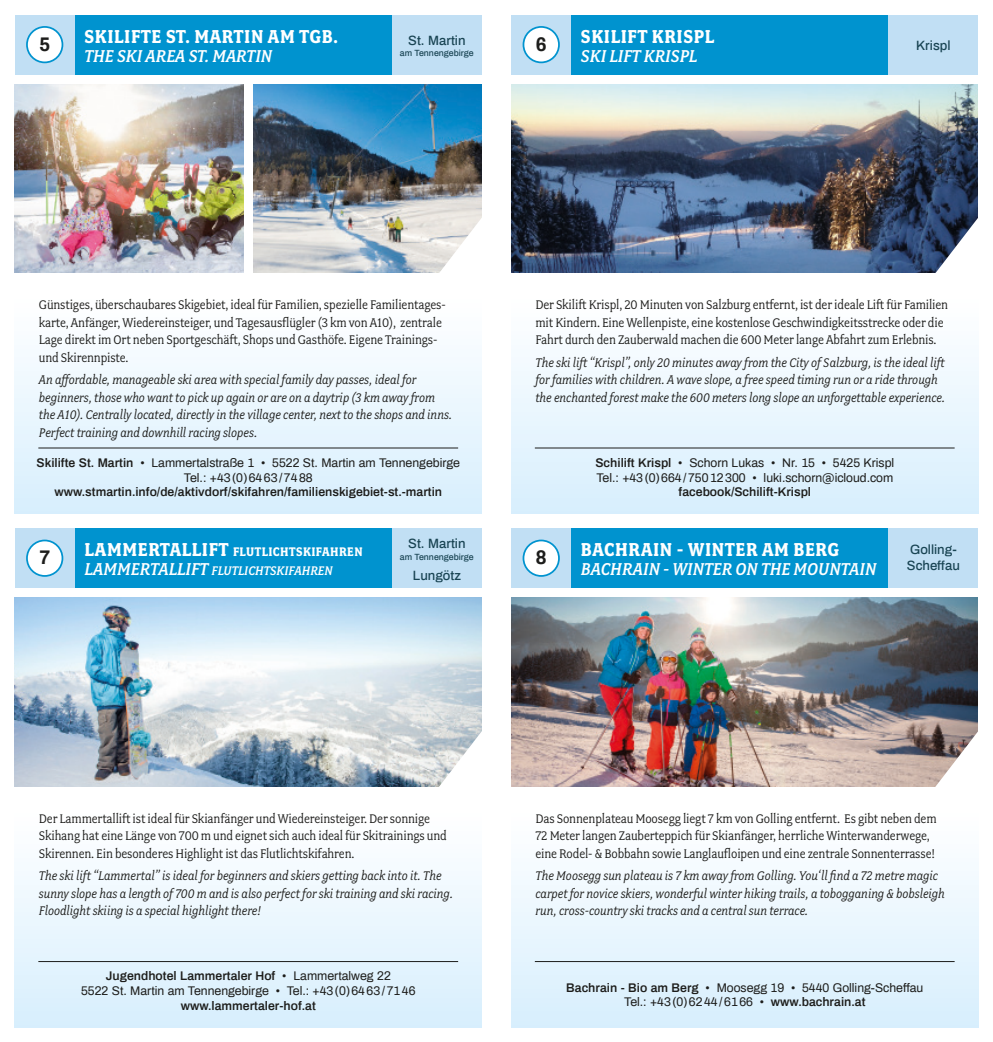
<style>
.page{position:relative;width:993px;height:1042px;background:#fff}
.page>*{position:absolute;margin:0;border:0;box-sizing:border-box;transform-origin:0 0}
.t1{font:700 21px "Fairplex Narrow OT";letter-spacing:.03em;color:#fff}
.t2{font:italic 19.25px "Fairplex Narrow OT Med";color:#fff}
.t3{font:700 19.25px "Archivo";color:#1d1d1b}
.t4{font:14px/17.5px "Fairplex Narrow OT";letter-spacing:-.01em;color:#1d1d1b}
.t5{font:italic 14px/17.5px "Fairplex Narrow OT";color:#1d1d1b}
.t6{font:700 14px "Fairplex Narrow OT";letter-spacing:.03em;color:#fff}
.t7{font:italic 14px "Fairplex Narrow OT Med";color:#fff}
.t8{font:500 13.12px/15.8px "Archivo";color:#194453}
.t9{font:12.25px/14.7px "Archivo";color:#1d1d1b;text-align:center}
.t10{font:600 12.25px "Archivo";color:#1d1d1b}
.t11{font:500 8.75px "Archivo";color:#194453}
.s1{font-weight:600}
.s2{font-size:21px}
.s3{font-size:19.25px}
</style>
<div class="page">
<div style="left:74px;top:15px;width:318px;height:59px;background:#0093cf"></div>
<div style="left:571px;top:15px;width:317px;height:59px;background:#0093cf"></div>
<div style="left:74px;top:528px;width:318px;height:60px;background:#0093cf"></div>
<div style="left:571px;top:528px;width:317px;height:60px;background:#0093cf"></div>
<div style="left:15px;top:15px;width:59px;height:59px;background:#c1dff4"></div>
<div style="left:511px;top:15px;width:60px;height:59px;background:#c1dff4"></div>
<div style="left:15px;top:528px;width:59px;height:60px;background:#c1dff4"></div>
<div style="left:511px;top:528px;width:60px;height:60px;background:#c1dff4"></div>
<div style="left:392px;top:15px;width:89px;height:59px;background:#c1dff4"></div>
<div style="left:888px;top:15px;width:89px;height:59px;background:#c1dff4"></div>
<div style="left:392px;top:528px;width:89px;height:60px;background:#c1dff4"></div>
<div style="left:888px;top:528px;width:89px;height:60px;background:#c1dff4"></div>
<div style="left:27px;top:27px;width:35px;height:35px;background:#fff;border-radius:50%"></div>
<div style="left:26px;top:26px;width:37px;height:37px;border:2px solid #0093cf;border-radius:50%"></div>
<div style="left:523px;top:27px;width:35px;height:35px;background:#fff;border-radius:50%"></div>
<div style="left:522px;top:26px;width:37px;height:37px;border:2px solid #0093cf;border-radius:50%"></div>
<div style="left:27px;top:540px;width:35px;height:36px;background:#fff;border-radius:50%"></div>
<div style="left:26px;top:539px;width:37px;height:38px;border:2px solid #0093cf;border-radius:50%"></div>
<div style="left:523px;top:540px;width:35px;height:36px;background:#fff;border-radius:50%"></div>
<div style="left:522px;top:539px;width:37px;height:38px;border:2px solid #0093cf;border-radius:50%"></div>
<div style="left:15px;top:295px;width:466px;height:218px;background:linear-gradient(to bottom,#fff,#d8effd)"></div>
<div style="left:511px;top:295px;width:466px;height:218px;background:linear-gradient(to bottom,#fff,#d8effd)"></div>
<div style="left:15px;top:809px;width:466px;height:218px;background:linear-gradient(to bottom,#fff,#d7effd)"></div>
<div style="left:511px;top:809px;width:466px;height:218px;background:linear-gradient(to bottom,#fff,#d7effd)"></div>
<hr style="left:38px;top:447px;width:420px;height:1px;background:#1d1d1b">
<hr style="left:534px;top:447px;width:420px;height:1px;background:#1d1d1b">
<hr style="left:38px;top:961px;width:420px;height:1px;background:#1d1d1b">
<hr style="left:534px;top:961px;width:420px;height:1px;background:#1d1d1b">
<img style="left:15px;top:84px;width:228px;height:189px">
<img style="left:511px;top:84px;width:466px;height:189px">
<img style="left:15px;top:598px;width:466px;height:188px">
<img style="left:511px;top:598px;width:466px;height:188px">
<img style="left:253px;top:84px;width:228px;height:189px">
<svg style="left:437px;top:217px;width:45px;height:56px"></svg>
<svg style="left:437px;top:731px;width:45px;height:56px"></svg>
<svg style="left:933px;top:217px;width:45px;height:56px"></svg>
<svg style="left:933px;top:731px;width:45px;height:56px"></svg>
<h1 class="t1" style="left:84px;top:24px;width:255px">SKILIFTE ST. MARTIN AM TGB.</h1>
<h2 class="t2" style="left:84px;top:45px;width:189px">THE SKI AREA ST. MARTIN</h2>
<p class="t8" style="left:408px;top:32px;width:59px">St. Martin</p>
<p class="t11" style="left:400px;top:47px;width:75px">am Tennengebirge</p>
<h2 class="t3" style="left:39px;top:31px;width:12px">5</h2>
<h2 class="t3" style="left:535px;top:31px;width:12px">6</h2>
<h1 class="t1" style="left:580px;top:24px;width:135px">SKILIFT KRISPL</h1>
<h2 class="t2" style="left:580px;top:45px;width:118px">SKI LIFT KRISPL</h2>
<p class="t8" style="left:916px;top:37px;width:36px">Krispl</p>
<p class="t4" style="left:39px;top:296px;width:408px">Günstiges, überschaubares Skigebiet, ideal für Familien, spezielle Familientages&shy;karte, Anfänger, Wiedereinsteiger, und Tagesausflügler (3 km von A10), zentrale Lage direkt im Ort neben Sportgeschäft, Shops und Gasthöfe. Eigene Trainings&shy;und Skirennpiste.</p>
<p class="t5" style="left:39px;top:371px;width:414px">An affordable, manageable ski area with special family day passes, ideal for beginners, those who want to pick up again or are on a daytrip (3 km away from the A10). Centrally located, directly in the village center, next to the shops and inns.<br>Perfect training and downhill racing slopes.</p>
<p class="t9" style="left:37px;top:455px;width:425px"><span class="s1">Skilifte St. Martin</span> • Lammertalstraße 1 • 5522 St. Martin am Tennengebirge<br>Tel.: +43(0)6463/7488</p>
<p class="t10" style="left:54px;top:483px;width:389px">www.stmartin.info/de/aktivdorf/skifahren/familienskigebiet-st.-martin</p>
<p class="t4" style="left:535px;top:296px;width:414px">Der Skilift Krispl, 20 Minuten von Salzburg entfernt, ist der ideale Lift für Familien mit Kindern. Eine Wellenpiste, eine kostenlose Geschwindigkeitsstrecke oder die<br>Fahrt durch den Zauberwald machen die 600 Meter lange Abfahrt zum Erlebnis.</p>
<p class="t5" style="left:535px;top:354px;width:411px">The ski lift “Krispl”, only 20 minutes away from the City of Salzburg, is the ideal lift for families with children. A wave slope, a free speed timing run or a ride through the enchanted forest make the 600 meters long slope an unforgettable experience.</p>
<p class="t9" style="left:595px;top:455px;width:300px;text-align:left"><span class="s1">Schilift Krispl</span> • Schorn Lukas • Nr. 15 • 5425 Krispl<br>Tel.: +43(0)664/75012300 • luki.schorn@icloud.com</p>
<p class="t10" style="left:678px;top:483px;width:134px">facebook/Schilift-Krispl</p>
<p class="t8" style="left:408px;top:535px;width:59px">St. Martin</p>
<p class="t11" style="left:400px;top:551px;width:75px">am Tennengebirge</p>
<p class="t8" style="left:413px;top:567px;width:50px">Lungötz</p>
<p class="t6" style="left:84px;top:544px;width:279px"><span class="s2">LAMMERTALLIFT</span> FLUTLICHTSKIFAHREN</p>
<p class="t7" style="left:84px;top:563px;width:250px"><span class="s3">LAMMERTALLIFT</span> FLUTLICHTSKIFAHREN</p>
<h2 class="t3" style="left:39px;top:544px;width:12px">7</h2>
<h2 class="t3" style="left:535px;top:544px;width:12px">8</h2>
<h1 class="t1" style="left:580px;top:537px;width:260px">BACHRAIN - WINTER AM BERG</h1>
<h2 class="t2" style="left:580px;top:558px;width:297px">BACHRAIN - WINTER ON THE MOUNTAIN</h2>
<p class="t8" style="left:906px;top:541px;width:54px">Golling-<br>Scheffau</p>
<p class="t4" style="left:39px;top:809px;width:409px">Der Lammertallift ist ideal für Skianfänger und Wiedereinsteiger. Der sonnige<br>Skihang hat eine Länge von 700 m und eignet sich auch ideal für Skitrainings und<br>Skirennen. Ein besonderes Highlight ist das Flutlichtskifahren.</p>
<p class="t5" style="left:39px;top:867px;width:415px">The ski lift “Lammertal” is ideal for beginners and skiers getting back into it. The sunny slope has a length of 700 m and is also perfect for ski training and ski racing.<br>Floodlight skiing is a special highlight there!</p>
<p class="t9" style="left:81px;top:968px;width:336px"><span class="s1">Jugendhotel Lammertaler Hof</span> • Lammertalweg 22<br>5522 St. Martin am Tennengebirge • Tel.: +43(0)6463/7146</p>
<p class="t10" style="left:181px;top:997px;width:137px">www.lammertaler-hof.at</p>
<p class="t4" style="left:535px;top:809px;width:402px">Das Sonnenplateau Moosegg liegt 7 km von Golling entfernt. Es gibt neben dem<br>72 Meter langen Zauberteppich für Skianfänger, herrliche Winterwanderwege, eine Rodel- &amp; Bobbahn sowie Langlaufloipen und eine zentrale Sonnenterrasse!</p>
<p class="t5" style="left:535px;top:867px;width:411px">The Moosegg sun plateau is 7 km away from Golling. You‘ll find a 72 metre magic carpet for novice skiers, wonderful winter hiking trails, a tobogganing &amp; bobsleigh run, cross-country ski tracks and a central sun terrace.</p>
<p class="t9" style="left:566px;top:979px;width:358px"><span class="s1">Bachrain - Bio am Berg</span> • Moosegg 19 • 5440 Golling-Scheffau<br>Tel.: +43(0)6244/6166 • <span class="s1">www.bachrain.at</span></p>
</div>
